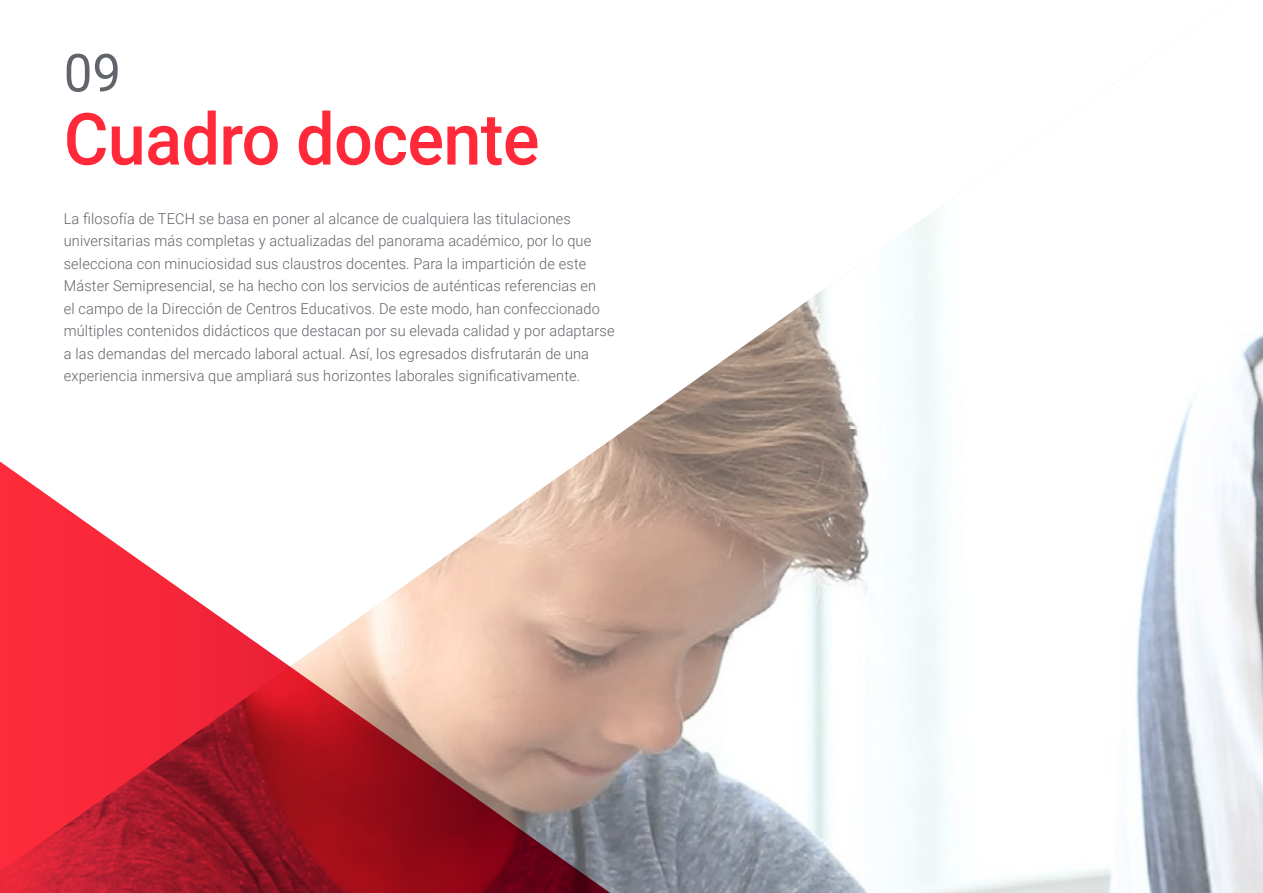
<style>
.page{position:relative;width:1263px;height:893px;background:#fff}
.page>*{position:absolute;margin:0;border:0;box-sizing:border-box;transform-origin:0 0}
.t1{font:500 72px "Roboto";letter-spacing:-.01em;color:#ff293a;scale:.95 1}
.t2{font:52.5px "Roboto";color:#61646a}
.t3{font:300 15px/22.5px "Roboto";letter-spacing:.01em;color:#61646a}
</style>
<div class="page">
<img style="left:602px;top:202px;width:661px;height:691px">
<svg style="left:0;top:446px;width:640px;height:447px"></svg>
<h2 class="t2" style="left:64px;top:36px;width:59px">09</h2>
<h1 class="t1" style="left:64px;top:89px;width:502px">Cuadro docente</h1>
<p class="t3" style="left:64px;top:207px;width:552px">La filosofía de TECH se basa en poner al alcance de cualquiera las titulaciones universitarias más completas y actualizadas del panorama académico, por lo que selecciona con minuciosidad sus claustros docentes. Para la impartición de este Máster Semipresencial, se ha hecho con los servicios de auténticas referencias en<br>el campo de la Dirección de Centros Educativos. De este modo, han confeccionado múltiples contenidos didácticos que destacan por su elevada calidad y por adaptarse a las demandas del mercado laboral actual. Así, los egresados disfrutarán de una experiencia inmersiva que ampliará sus horizontes laborales significativamente.</p>
</div>
